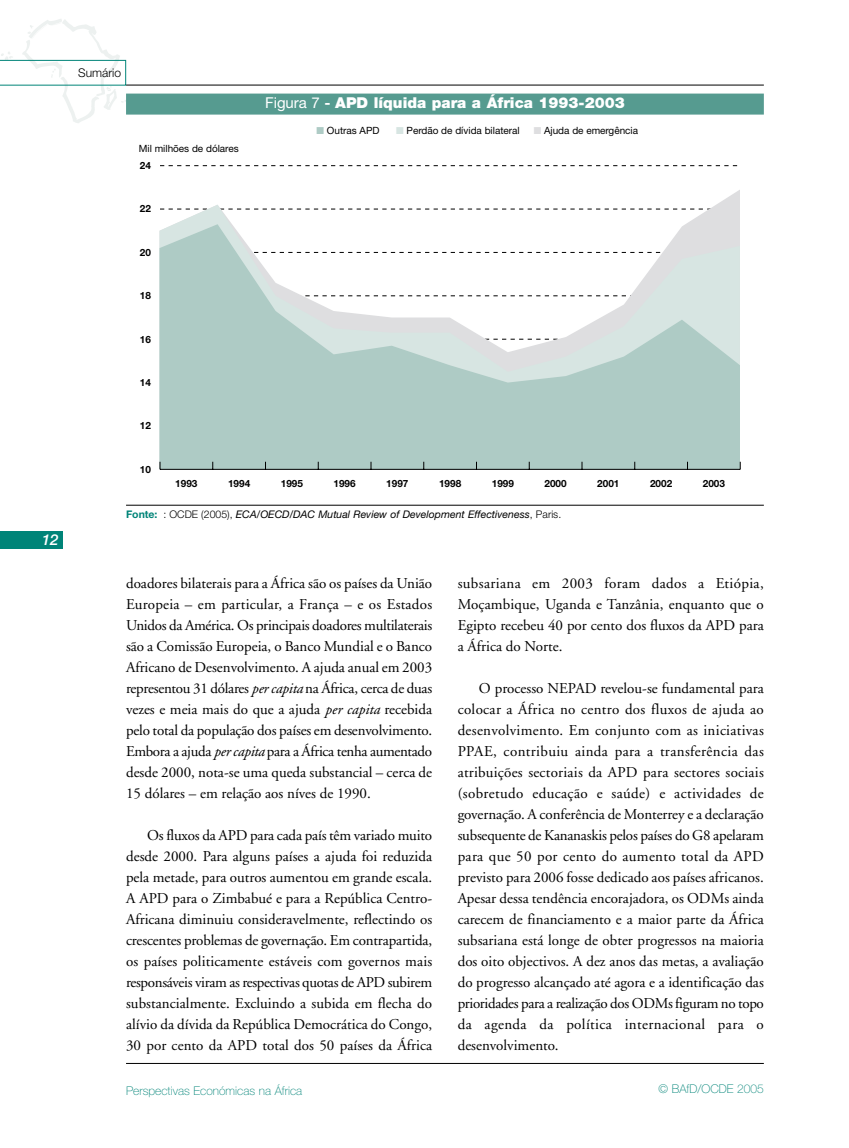
<style>
.page{position:relative;width:849px;height:1148px;background:#fff}
.page>*{position:absolute;margin:0;border:0;box-sizing:border-box;transform-origin:0 0}
.t1{font:15px/21px "Adobe Garamond";color:#000;text-align:justify}
.t2{font:900 15px "Helvetica Neue";color:#fff}
.t3{font:italic 500 15px "Helvetica Neue";color:#fff}
.t4{font:100 12px "Helvetica Neue";color:#008478}
.t5{font:300 12px "Helvetica Neue";color:#000}
.t6{font:italic 10.5px "Helvetica Neue";color:#000}
.t7{font:10.05px "Helvetica Neue";color:#000}
.t8{font:700 10.05px "Helvetica Neue";color:#000}
.s1{font-weight:400}
.s2{font-weight:700}
.s3{color:#aecbc5}
.s4{color:#d7e5e2}
.s5{color:#dedee0}
.s6{font-weight:700;font-style:normal;color:#008478}
.s7{font-weight:300;font-style:normal}
.s8{font-style:italic}
</style>
<div class="page">
<hr style="left:126px;top:85px;width:638px;height:1px;background:#000">
<hr style="left:126px;top:1063px;width:638px;height:1px;background:#000">
<div style="left:0;top:531px;width:62px;height:18px;background:#008478"></div>
<svg style="left:0;top:19px;width:126px;height:104px"></svg>
<svg style="left:160px;top:165px;width:578px;height:1px"></svg>
<svg style="left:160px;top:205px;width:580px;height:19px"></svg>
<svg style="left:160px;top:224px;width:580px;height:245px;fill:#aecbc5"></svg>
<hr style="left:160px;top:469px;width:580px;height:1px;background:#000">
<div style="left:126px;top:94px;width:638px;height:21px;background:#569b90"></div>
<hr style="left:126px;top:505px;width:638px;height:1px;background:#000">
<p class="t3" style="left:42px;top:535px;width:18px">12</p>
<p class="t5" style="left:78px;top:69px;width:44px">Sumário</p>
<p class="t2" style="left:265px;top:97px;width:361px"><span class="s1">Figura 7</span> <span class="s2">-</span> APD líquida para a África 1993-2003</p>
<p class="t7" style="left:139px;top:144px;width:101px">Mil milhões de dólares</p>
<p class="t8" style="left:140px;top:162px;width:13px">24</p>
<p class="t8" style="left:140px;top:205px;width:13px">22</p>
<p class="t8" style="left:140px;top:248px;width:13px">20</p>
<p class="t8" style="left:140px;top:292px;width:13px">18</p>
<p class="t8" style="left:140px;top:335px;width:13px">16</p>
<p class="t8" style="left:140px;top:379px;width:13px">14</p>
<p class="t8" style="left:140px;top:422px;width:13px">12</p>
<p class="t8" style="left:140px;top:465px;width:13px">10</p>
<p class="t7" style="left:317px;top:127px;width:65px"><span class="s3">■</span> Outras APD</p>
<p class="t7" style="left:396px;top:127px;width:125px"><span class="s4">■</span> Perdão de dívida bilateral</p>
<p class="t7" style="left:534px;top:127px;width:106px"><span class="s5">■</span> Ajuda de emergência</p>
<p class="t8" style="left:175px;top:479px;width:24px">1993</p>
<p class="t8" style="left:228px;top:479px;width:24px">1994</p>
<p class="t8" style="left:281px;top:479px;width:24px">1995</p>
<p class="t8" style="left:334px;top:479px;width:24px">1996</p>
<p class="t8" style="left:386px;top:479px;width:24px">1997</p>
<p class="t8" style="left:439px;top:479px;width:24px">1998</p>
<p class="t8" style="left:492px;top:479px;width:24px">1999</p>
<p class="t8" style="left:545px;top:479px;width:24px">2000</p>
<p class="t8" style="left:597px;top:479px;width:24px">2001</p>
<p class="t8" style="left:650px;top:479px;width:24px">2002</p>
<p class="t8" style="left:703px;top:479px;width:24px">2003</p>
<p class="t6" style="left:126px;top:511px;width:437px"><span class="s6">Fonte:</span> <span class="s7">: OCDE (2005),</span> ECA/OECD/DAC Mutual Review of Development Effectiveness<span class="s7">, Paris.</span></p>
<p class="t1" style="left:126px;top:574px;width:308px">doadores bilaterais para a África são os países da União Europeia – em particular, a França – e os Estados Unidos da América. Os principais doadores multilaterais são a Comissão Europeia, o Banco Mundial e o Banco Africano de Desenvolvimento. A ajuda anual em 2003 representou 31 dólares <span class="s8">per capita</span> na África, cerca de duas vezes e meia mais do que a ajuda <span class="s8">per capita</span> recebida pelo total da população dos países em desenvolvimento.<br>Embora a ajuda <span class="s8">per capita</span> para a África tenha aumentado desde 2000, nota-se uma queda substancial – cerca de 15 dólares – em relação aos níves de 1990.</p>
<p class="t1" style="left:126px;top:826px;width:308px;text-indent:21px">Os fluxos da APD para cada país têm variado muito desde 2000. Para alguns países a ajuda foi reduzida pela metade, para outros aumentou em grande escala.<br>A APD para o Zimbabué e para a República Centro-Africana diminuiu consideravelmente, reflectindo os crescentes problemas de governação. Em contrapartida, os países politicamente estáveis com governos mais responsáveis viram as respectivas quotas de APD subirem substancialmente. Excluindo a subida em flecha do alívio da dívida da República Democrática do Congo, 30 por cento da APD total dos 50 países da África</p>
<p class="t1" style="left:458px;top:574px;width:308px">subsariana em 2003 foram dados a Etiópia, Moçambique, Uganda e Tanzânia, enquanto que o Egipto recebeu 40 por cento dos fluxos da APD para a África do Norte.</p>
<p class="t1" style="left:458px;top:679px;width:308px;text-indent:21px">O processo NEPAD revelou-se fundamental para colocar a África no centro dos fluxos de ajuda ao desenvolvimento. Em conjunto com as iniciativas PPAE, contribuiu ainda para a transferência das atribuições sectoriais da APD para sectores sociais (sobretudo educação e saúde) e actividades de governação. A conferência de Monterrey e a declaração subsequente de Kananaskis pelos países do G8 apelaram para que 50 por cento do aumento total da APD previsto para 2006 fosse dedicado aos países africanos.<br>Apesar dessa tendência encorajadora, os ODMs ainda carecem de financiamento e a maior parte da África subsariana está longe de obter progressos na maioria dos oito objectivos. A dez anos das metas, a avaliação do progresso alcançado até agora e a identificação das prioridades para a realização dos ODMs figuram no topo da agenda da política internacional para o desenvolvimento.</p>
<p class="t4" style="left:126px;top:1086px;width:178px">Perspectivas Económicas na África</p>
<p class="t4" style="left:659px;top:1084px;width:107px">© BAfD/OCDE 2005</p>
</div>
